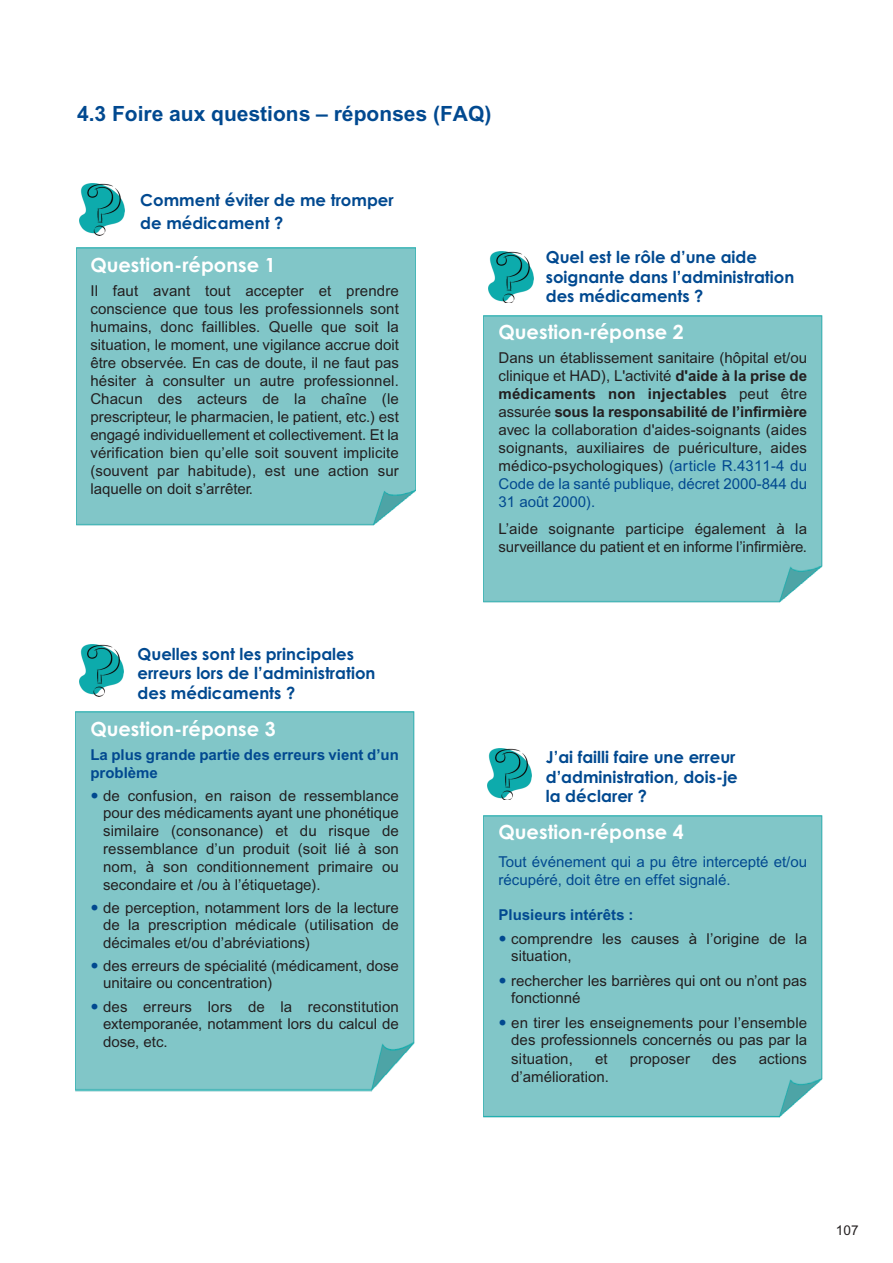
<style>
.page{position:relative;width:893px;height:1263px;background:#fff}
.page>*{position:absolute;margin:0;border:0;box-sizing:border-box;transform-origin:0 0}
.t1{font:700 21px "Arial";color:#014990}
.t2{font:700 19.5px "Century Gothic";color:#fff}
.t3{font:700 16.5px/19.5px "Century Gothic";color:#014990}
.t4{font:15px/18px "Arial";color:#231f20;text-align:justify}
.t5{font:15px/18px "Arial";color:#014990}
.t6{font:700 15px/18px "Arial";color:#014990}
.t7{font:13.5px "Arial";color:#231f20}
.s1{font-weight:700}
.s2{color:#014990}
</style>
<div class="page">
<div style="left:77px;top:248px;width:339px;height:277px;background:#81c6c8"></div>
<img style="left:80px;top:184px;width:44px;height:51px">
<img style="left:489px;top:251px;width:44px;height:52px">
<div style="left:484px;top:315px;width:338px;height:287px;background:#81c6c8"></div>
<img style="left:79px;top:645px;width:44px;height:51px">
<div style="left:75px;top:712px;width:339px;height:379px;background:#81c6c8"></div>
<img style="left:487px;top:748px;width:45px;height:52px">
<div style="left:484px;top:815px;width:338px;height:302px;background:#81c6c8"></div>
<svg style="left:92px;top:792px;width:5px;height:6px"></svg>
<svg style="left:92px;top:905px;width:5px;height:5px"></svg>
<svg style="left:92px;top:963px;width:5px;height:6px"></svg>
<svg style="left:92px;top:1003px;width:5px;height:6px"></svg>
<svg style="left:500px;top:935px;width:6px;height:6px"></svg>
<svg style="left:500px;top:977px;width:6px;height:6px"></svg>
<svg style="left:500px;top:1020px;width:6px;height:6px"></svg>
<h1 class="t1" style="left:77px;top:106px;width:416px">4.3 Foire aux questions – réponses (FAQ)</h1>
<p class="t3" style="left:140px;top:189px;width:255px;line-height:22.5px">Comment éviter de me tromper de médicament ?</p>
<h2 class="t2" style="left:90px;top:254px;width:187px">Question-réponse 1</h2>
<p class="t4" style="left:90px;top:283px;width:310px">Il faut avant tout accepter et prendre conscience que tous les professionnels sont humains, donc faillibles. Quelle que soit la situation, le moment, une vigilance accrue doit être observée. En cas de doute, il ne faut pas hésiter à consulter un autre professionnel.<br>Chacun des acteurs de la chaîne (le prescripteur, le pharmacien, le patient, etc.) est engagé individuellement et collectivement. Et la vérification bien qu’elle soit souvent implicite (souvent par habitude), est une action sur laquelle on doit s’arrêter.</p>
<p class="t3" style="left:546px;top:248px;width:250px">Quel est le rôle d’une aide soignante dans l’administration des médicaments ?</p>
<h2 class="t2" style="left:499px;top:321px;width:187px">Question-réponse 2</h2>
<p class="t4" style="left:499px;top:350px;width:310px">Dans un établissement sanitaire (hôpital et/ou clinique et HAD), L'activité <span class="s1">d'aide à la prise de médicaments non injectables</span> peut être assurée <span class="s1">sous la responsabilité de l’infirmière </span>avec la collaboration d'aides-soignants (aides soignants, auxiliaires de puériculture, aides médico-psychologiques) <span class="s2">(article R.4311-4 du Code de la santé publique, décret 2000-844 du 31 août 2000).</span></p>
<p class="t4" style="left:499px;top:521px;width:310px">L’aide soignante participe également à la surveillance du patient et en informe l’infirmière.</p>
<p class="t3" style="left:138px;top:644px;width:239px">Quelles sont les principales erreurs lors de l’administration des médicaments ?</p>
<h2 class="t2" style="left:90px;top:718px;width:187px">Question-réponse 3</h2>
<p class="t6" style="left:90px;top:747px;width:310px">La plus grande partie des erreurs vient d’un problème</p>
<p class="t4" style="left:103px;top:788px;width:297px">de confusion, en raison de ressemblance pour des médicaments ayant une phonétique similaire (consonance) et du risque de ressemblance d’un produit (soit lié à son nom, à son conditionnement primaire ou secondaire et /ou à l’étiquetage).</p>
<p class="t4" style="left:103px;top:900px;width:297px;line-height:17.5px">de perception, notamment lors de la lecture de la prescription médicale (utilisation de décimales et/ou d’abréviations)</p>
<p class="t4" style="left:103px;top:959px;width:297px;line-height:17.1px">des erreurs de spécialité (médicament, dose unitaire ou concentration)</p>
<p class="t4" style="left:103px;top:999px;width:297px;line-height:17.5px">des erreurs lors de la reconstitution extemporanée, notamment lors du calcul de dose, etc.</p>
<p class="t3" style="left:546px;top:748px;width:194px">J’ai failli faire une erreur d’administration, dois-je la déclarer ?</p>
<h2 class="t2" style="left:499px;top:821px;width:187px">Question-réponse 4</h2>
<p class="t5" style="left:499px;top:854px;width:310px">Tout événement qui a pu être intercepté et/ou récupéré, doit être en effet signalé.</p>
<p class="t6" style="left:499px;top:907px;width:137px">Plusieurs intérêts :</p>
<p class="t4" style="left:511px;top:931px;width:297px;line-height:17.2px">comprendre les causes à l’origine de la situation,</p>
<p class="t4" style="left:511px;top:973px;width:297px;line-height:17.2px">rechercher les barrières qui ont ou n’ont pas fonctionné</p>
<p class="t4" style="left:511px;top:1016px;width:297px;line-height:17.5px">en tirer les enseignements pour l’ensemble des professionnels concernés ou pas par la situation,</p>
<p class="t4" style="left:595px;top:1050px;width:14px">et</p>
<p class="t4" style="left:630px;top:1050px;width:62px">proposer</p>
<p class="t4" style="left:712px;top:1050px;width:26px">des</p>
<p class="t4" style="left:759px;top:1050px;width:50px">actions</p>
<p class="t4" style="left:511px;top:1068px;width:99px">d’amélioration.</p>
<p class="t7" style="left:836px;top:1225px;width:24px">107</p>
</div>
